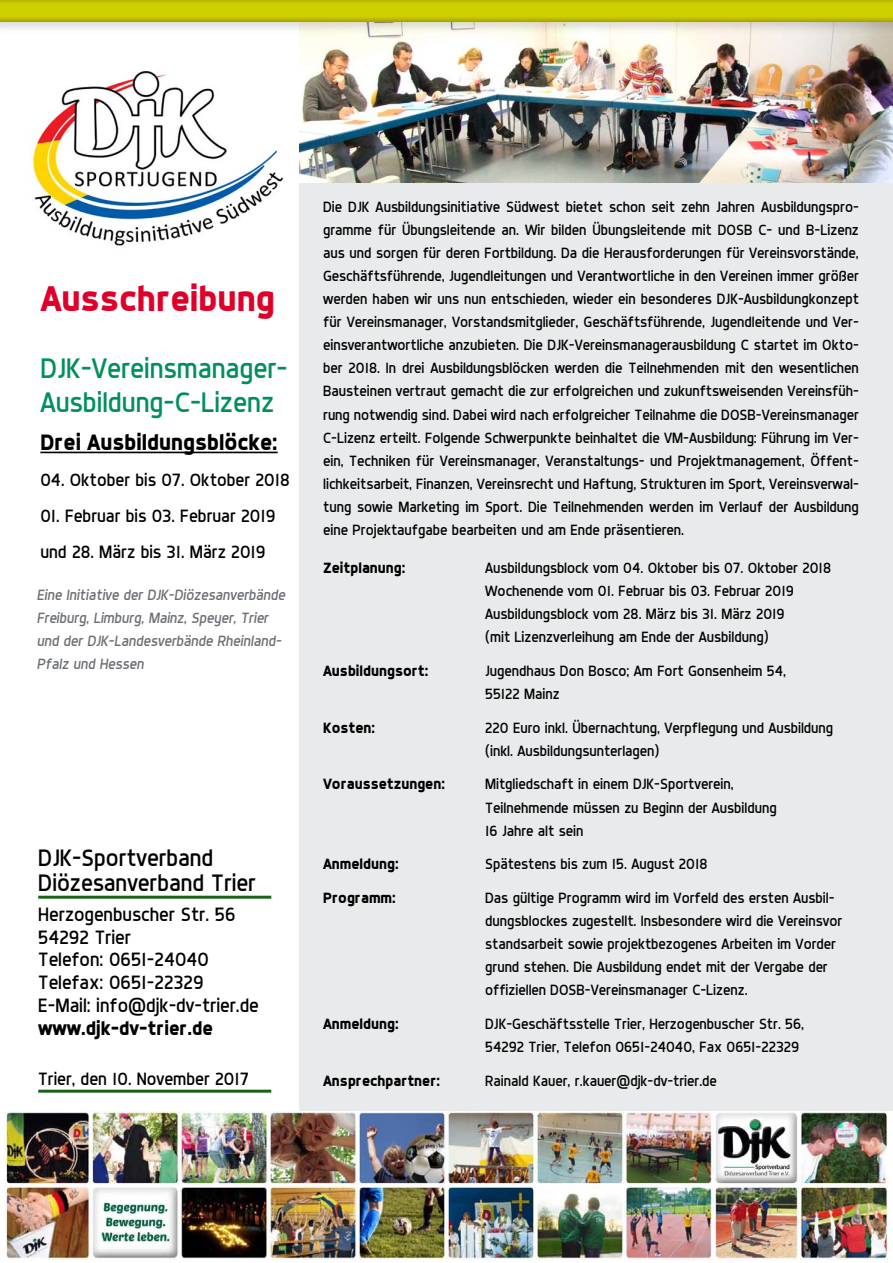
<style>
.page{position:relative;width:893px;height:1263px;background:#fff}
.page>*{position:absolute;margin:0;border:0;box-sizing:border-box;transform-origin:0 0}
.t1{font:700 36px "Dyno";color:#df002a}
.t2{font:28.5px/34.2px "Dyno";color:#009059}
.t3{font:24px/25px "Dyno";color:#000}
.t4{font:700 22.5px "Dyno";color:#000}
.t5{font:19.5px/22.8px "Dyno";color:#000}
.t6{font:700 19.5px "Dyno";color:#000}
.t7{font:18px/36px "Dyno";color:#000}
.t8{font:15px/23.1px "Dyno";color:#000}
.t9{font:italic 15px/23.1px "Dyno";color:#6b6f73}
.t10{font:700 15px "Dyno";color:#000}
</style>
<div class="page">
<div style="left:299px;top:0;width:594px;height:1110px;background:#e9eaeb"></div>
<img style="left:299px;top:42px;width:594px;height:141px">
<div style="left:0;top:0;width:893px;height:42px;background:#000;opacity:.14"></div>
<div style="left:0;top:0;width:893px;height:24px;background:#000;opacity:.75"></div>
<img style="left:4px;top:1112px;width:884px;height:147px">
<hr style="left:38px;top:896px;width:233px;height:3px;background:#176317">
<hr style="left:38px;top:1090px;width:233px;height:3px;background:#176317">
<img style="left:32px;top:71px;width:251px;height:175px">
<hr style="left:40px;top:452px;width:238px;height:1px;background:#000">
<h1 class="t1" style="left:40px;top:276px;width:236px">Ausschreibung</h1>
<h2 class="t2" style="left:40px;top:351px;width:249px">DJK-Vereinsmanager-<br>Ausbildung-C-Lizenz</h2>
<h3 class="t4" style="left:40px;top:429px;width:239px">Drei Ausbildungsblöcke:</h3>
<p class="t7" style="left:40px;top:462px;width:251px">04. Oktober bis 07. Oktober 2018</p>
<p class="t7" style="left:40px;top:498px;width:236px">01. Februar bis 03. Februar 2019 und 28. März bis 31. März 2019</p>
<p class="t9" style="left:37px;top:583px;width:250px">Eine Initiative der DJK-Diözesanverbände Freiburg, Limburg, Mainz, Speyer, Trier und der DJK-Landesverbände Rheinland-Pfalz und Hessen</p>
<h3 class="t3" style="left:38px;top:845px;width:219px">DJK-Sportverband<br>Diözesanverband Trier</h3>
<h3 class="t5" style="left:38px;top:902px;width:222px">Herzogenbuscher Str. 56<br>54292 Trier<br>Telefon: 0651-24040<br>Telefax: 0651-22329<br>E-Mail: info@djk-dv-trier.de</h3>
<h3 class="t6" style="left:38px;top:1016px;width:176px">www.djk-dv-trier.de</h3>
<p class="t7" style="left:38px;top:1061px;width:212px">Trier, den 10. November 2017</p>
<p class="t8" style="left:323px;top:195px;width:537px;text-align:justify">Die DJK Ausbildungsinitiative Südwest bietet schon seit zehn Jahren Ausbildungspro&shy;gramme für Übungsleitende an. Wir bilden Übungsleitende mit DOSB C- und B-Lizenz aus und sorgen für deren Fortbildung. Da die Herausforderungen für Vereinsvorstände, Geschäftsführende, Jugendleitungen und Verantwortliche in den Vereinen immer größer werden haben wir uns nun entschieden, wieder ein besonderes DJK-Ausbildungkonzept für Vereinsmanager, Vorstandsmitglieder, Geschäftsführende, Jugendleitende und Ver&shy;einsverantwortliche anzubieten. Die DJK-Vereinsmanagerausbildung C startet im Okto&shy;ber 2018. In drei Ausbildungsblöcken werden die Teilnehmenden mit den wesentlichen Bausteinen vertraut gemacht die zur erfolgreichen und zukunftsweisenden Vereinsfüh&shy;rung notwendig sind. Dabei wird nach erfolgreicher Teilnahme die DOSB-Vereinsmanager C-Lizenz erteilt. Folgende Schwerpunkte beinhaltet die VM-Ausbildung: Führung im Ver&shy;ein, Techniken für Vereinsmanager, Veranstaltungs- und Projektmanagement, Öffent&shy;lichkeitsarbeit, Finanzen, Vereinsrecht und Haftung, Strukturen im Sport, Vereinsverwal&shy;tung sowie Marketing im Sport. Die Teilnehmenden werden im Verlauf der Ausbildung eine Projektaufgabe bearbeiten und am Ende präsentieren.</p>
<p class="t10" style="left:323px;top:559px;width:84px">Zeitplanung:</p>
<p class="t8" style="left:485px;top:556px;width:347px">Ausbildungsblock vom 04. Oktober bis 07. Oktober 2018<br>Wochenende vom 01. Februar bis 03. Februar 2019<br>Ausbildungsblock vom 28. März bis 31. März 2019<br>(mit Lizenzverleihung am Ende der Ausbildung)</p>
<p class="t10" style="left:323px;top:662px;width:107px">Ausbildungsort:</p>
<p class="t8" style="left:485px;top:659px;width:302px">Jugendhaus Don Bosco; Am Fort Gonsenheim 54,<br>55122 Mainz</p>
<p class="t10" style="left:323px;top:718px;width:53px">Kosten:</p>
<p class="t8" style="left:485px;top:716px;width:350px">220 Euro inkl. Übernachtung, Verpflegung und Ausbildung (inkl. Ausbildungsunterlagen)</p>
<p class="t10" style="left:323px;top:775px;width:123px">Voraussetzungen:</p>
<p class="t8" style="left:485px;top:773px;width:293px">Mitgliedschaft in einem DJK-Sportverein,<br>Teilnehmende müssen zu Beginn der Ausbildung<br>16 Jahre alt sein</p>
<p class="t10" style="left:323px;top:855px;width:77px">Anmeldung:</p>
<p class="t8" style="left:485px;top:852px;width:224px">Spätestens bis zum 15. August 2018</p>
<p class="t10" style="left:323px;top:888px;width:74px">Programm:</p>
<p class="t8" style="left:485px;top:886px;width:359px">Das gültige Programm wird im Vorfeld des ersten Ausbil&shy;dungsblockes zugestellt. Insbesondere wird die Vereinsvor standsarbeit sowie projektbezogenes Arbeiten im Vorder grund stehen. Die Ausbildung endet mit der Vergabe der offiziellen DOSB-Vereinsmanager C-Lizenz.</p>
<p class="t10" style="left:323px;top:1014px;width:77px">Anmeldung:</p>
<p class="t8" style="left:485px;top:1012px;width:320px">DJK-Geschäftsstelle Trier, Herzogenbuscher Str. 56,<br>54292 Trier, Telefon 0651-24040, Fax 0651-22329</p>
<p class="t10" style="left:323px;top:1071px;width:118px">Ansprechpartner:</p>
<p class="t8" style="left:485px;top:1069px;width:233px">Rainald Kauer, r.kauer@djk-dv-trier.de</p>
</div>
